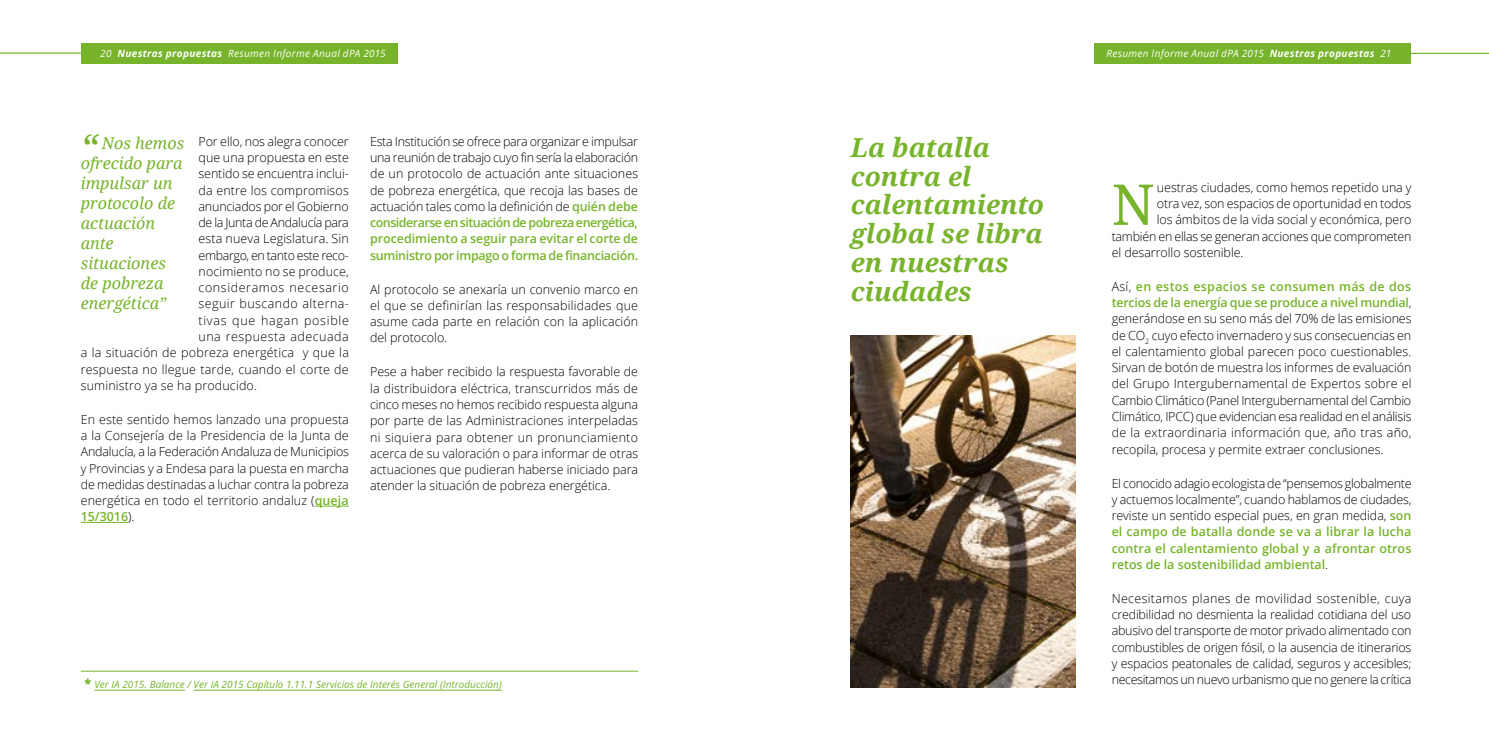
<style>
.page{position:relative;width:1489px;height:745px;background:#fff}
.page>*{position:absolute;margin:0;border:0;box-sizing:border-box;transform-origin:0 0}
.t1{font:56.25px "Droid Serif";color:#77b42b}
.t2{font:italic 37.5px "Droid Serif";color:#77b42b}
.t3{font:italic 700 26.25px/28.8px "Droid Serif";color:#77b42b}
.t4{font:italic 16.25px/20px "Droid Serif";color:#77b42b}
.t5{font:300 12.5px/16.2px "Open Sans";letter-spacing:-.005em;color:#000;text-align:justify}
.t6{font:300 12.5px "Open Sans";letter-spacing:.015em;color:#000}
.t7{font:300 12.5px "Open Sans";letter-spacing:.02em;color:#000}
.t8{font:300 12.5px "Open Sans";letter-spacing:-.025em;color:#000}
.t9{font:300 12.5px "Open Sans";letter-spacing:-.03em;color:#000}
.t10{font:300 12.5px "Open Sans";letter-spacing:.035em;color:#000}
.t11{font:300 12.5px "Open Sans";letter-spacing:.045em;color:#000}
.t12{font:300 12.5px "Open Sans";letter-spacing:.055em;color:#000}
.t13{font:300 12.5px "Open Sans";letter-spacing:.04em;color:#000}
.t14{font:italic 10px "Open Sans";letter-spacing:.03em;color:#fff}
.t15{font:italic 10px "Open Sans";color:#77b42b}
.s1{font-weight:700}
.s2{font-weight:600;color:#77b42b}
.s3{font-weight:800;font-style:normal;font-size:12.5px}
</style>
<div class="page">
<hr style="left:1403px;top:53px;width:85px;height:1px;background:#77b42b">
<hr style="left:0;top:52px;width:81px;height:2px;background:#77b42b">
<div style="left:1094px;top:43px;width:316px;height:21px;background:#77b42b"></div>
<div style="left:81px;top:43px;width:316px;height:21px;background:#77b42b"></div>
<hr style="left:315px;top:505px;width:34px;height:1px;background:#77b42b">
<hr style="left:81px;top:522px;width:47px;height:1px;background:#77b42b">
<img style="left:850px;top:335px;width:225px;height:352px">
<hr style="left:94px;top:689px;width:91px;height:1px;background:#77b42b">
<hr style="left:194px;top:689px;width:308px;height:1px;background:#77b42b">
<hr style="left:81px;top:670px;width:557px;height:1px;background:#77b42b">
<p class="t14" style="left:100px;top:46px;width:287px">20 <span class="s1">Nuestras propuestas</span> Resumen Informe Anual dPA 2015</p>
<p class="t14" style="left:1106px;top:46px;width:286px">Resumen Informe Anual dPA 2015 <span class="s1">Nuestras propuestas</span> 21</p>
<h2 class="t2" style="left:81px;top:124px;width:18px">“</h2>
<p class="t5" style="left:370px;top:133px;width:269px">Esta Institución se ofrece para organizar e impulsar una reunión de trabajo cuyo fin sería la elaboración de un protocolo de actuación ante situaciones de pobreza energética, que recoja las bases de actuación tales como la definición de <span class="s2">quién debe considerarse en situación de pobreza energética, procedimiento a seguir para evitar el corte de suministro por impago o forma de financiación.</span></p>
<p class="t5" style="left:370px;top:280px;width:269px">Al protocolo se anexaría un convenio marco en el que se definirían las responsabilidades que asume cada parte en relación con la aplicación del protocolo.</p>
<p class="t5" style="left:370px;top:363px;width:269px">Pese a haber recibido la respuesta favorable de la distribuidora eléctrica, transcurridos más de cinco meses no hemos recibido respuesta alguna por parte de las Administraciones interpeladas ni siquiera para obtener un pronunciamiento acerca de su valoración o para informar de otras actuaciones que pudieran haberse iniciado para atender la situación de pobreza energética.</p>
<p class="t5" style="left:198px;top:133px;width:152px">Por ello, nos alegra conocer</p>
<p class="t5" style="left:198px;top:149px;width:152px">que una propuesta en este</p>
<p class="t5" style="left:198px;top:165px;width:152px">sentido se encuentra inclui-</p>
<p class="t5" style="left:198px;top:181px;width:152px">da entre los compromisos</p>
<p class="t5" style="left:198px;top:198px;width:152px">anunciados por el Gobierno</p>
<p class="t8" style="left:198px;top:214px;width:152px">de la Junta de Andalucía para</p>
<p class="t5" style="left:198px;top:230px;width:152px">esta nueva Legislatura. Sin</p>
<p class="t9" style="left:198px;top:246px;width:152px">embargo, en tanto este reco-</p>
<p class="t5" style="left:198px;top:263px;width:152px">nocimiento no se produce,</p>
<p class="t11" style="left:198px;top:279px;width:152px">consideramos necesario</p>
<p class="t10" style="left:198px;top:295px;width:152px">seguir buscando alterna-</p>
<p class="t12" style="left:198px;top:311px;width:152px">tivas que hagan posible</p>
<p class="t13" style="left:198px;top:328px;width:152px">una respuesta adecuada</p>
<p class="t7" style="left:81px;top:344px;width:270px">a la situación de pobreza energética y que la</p>
<p class="t6" style="left:81px;top:360px;width:269px">respuesta no llegue tarde, cuando el corte de</p>
<p class="t5" style="left:81px;top:376px;width:178px">suministro ya se ha producido.</p>
<p class="t5" style="left:81px;top:410px;width:270px">En este sentido hemos lanzado una propuesta a la Consejería de la Presidencia de la Junta de Andalucía, a la Federación Andaluza de Municipios y Provincias y a Endesa para la puesta en marcha de medidas destinadas a luchar contra la pobreza energética en todo el territorio andaluz (<span class="s2">queja 15/3016</span>).</p>
<h3 class="t4" style="left:81px;top:133px;width:105px;text-indent:21px">Nos hemos ofrecido para impulsar un protocolo de actuación ante situaciones de pobreza energética”</h3>
<h3 class="t3" style="left:850px;top:133px;width:195px">La batalla contra el calentamiento global se libra en nuestras ciudades</h3>
<p class="t15" style="left:84px;top:676px;width:419px"><span class="s3">*</span> Ver IA 2015. Balance / Ver IA 2015 Capítulo 1.11.1 Servicios de Interés General (Introducción)</p>
<p class="t5" style="left:1156px;top:179px;width:256px">uestras ciudades, como hemos repetido una y</p>
<p class="t5" style="left:1156px;top:195px;width:256px">otra vez, son espacios de oportunidad en todos</p>
<p class="t5" style="left:1156px;top:211px;width:256px">los ámbitos de la vida social y económica, pero</p>
<p class="t5" style="left:1111px;top:227px;width:301px">también en ellas se generan acciones que comprometen</p>
<p class="t5" style="left:1111px;top:244px;width:133px">el desarrollo sostenible.</p>
<p class="t5" style="left:1111px;top:277px;width:301px">Así, <span class="s2">en estos espacios se consumen más de dos tercios de la energía que se produce a nivel mundial</span>, generándose en su seno más del 70% de las emisiones de CO<sub>2</sub> cuyo efecto invernadero y sus consecuencias en el calentamiento global parecen poco cuestionables.<br>Sirvan de botón de muestra los informes de evaluación del Grupo Intergubernamental de Expertos sobre el Cambio Climático (Panel Intergubernamental del Cambio Climático, IPCC) que evidencian esa realidad en el análisis de la extraordinaria información que, año tras año, recopila, procesa y permite extraer conclusiones.</p>
<p class="t5" style="left:1111px;top:474px;width:301px">El conocido adagio ecologista de “pensemos globalmente y actuemos localmente”, cuando hablamos de ciudades, reviste un sentido especial pues, en gran medida, <span class="s2">son el campo de batalla donde se va a librar la lucha contra el calentamiento global y a afrontar otros retos de la sostenibilidad ambiental</span>.</p>
<p class="t5" style="left:1111px;top:589px;width:301px">Necesitamos planes de movilidad sostenible, cuya credibilidad no desmienta la realidad cotidiana del uso abusivo del transporte de motor privado alimentado con combustibles de origen fósil, o la ausencia de itinerarios y espacios peatonales de calidad, seguros y accesibles; necesitamos un nuevo urbanismo que no genere la crítica</p>
<h1 class="t1" style="left:1111px;top:170px;width:44px">N</h1>
</div>
